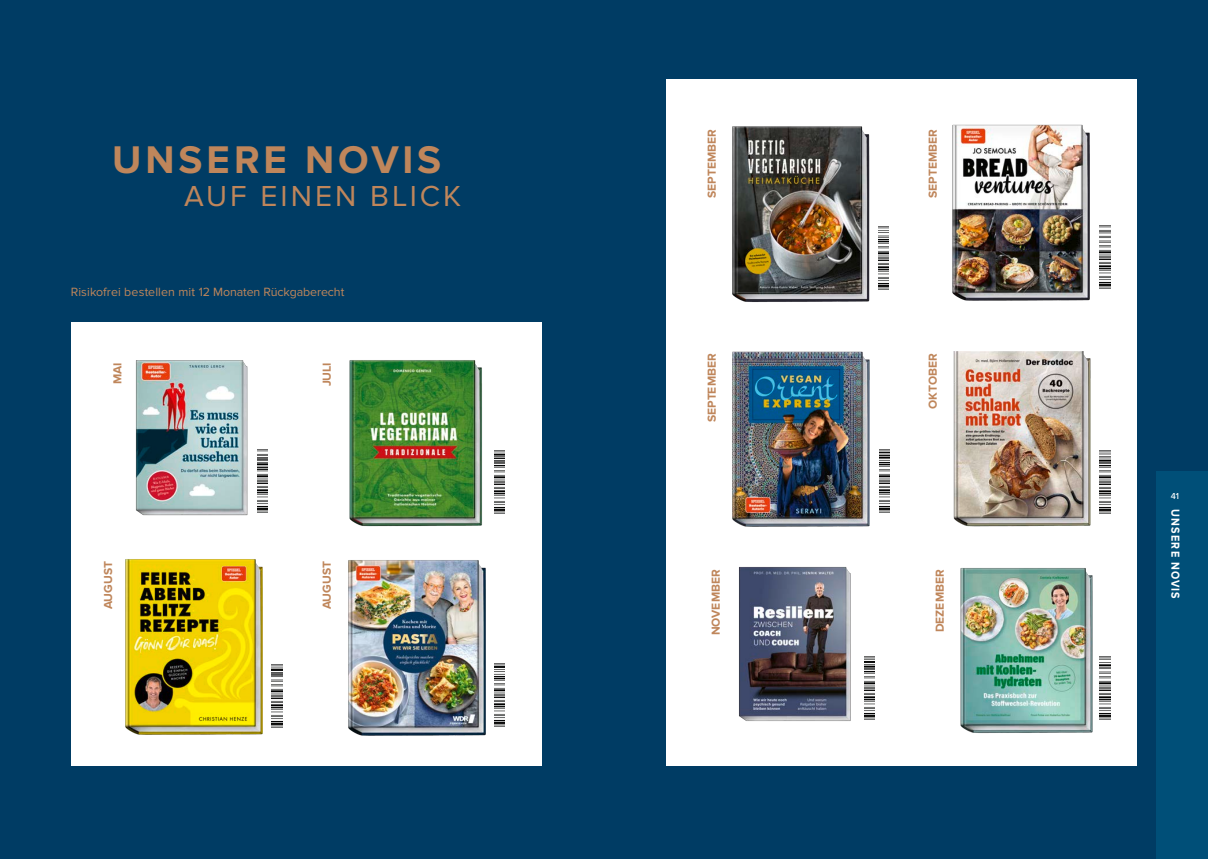
<style>
.page{position:relative;width:1208px;height:859px;background:#003c64}
.page>*{position:absolute;margin:0;border:0;box-sizing:border-box;transform-origin:0 0}
.Schmuckheadline_Bold{font:700 40px "Proxima Nova";letter-spacing:.095em;color:#bf865b}
.Schmuck-Healine_light{font:30px "Proxima Nova";letter-spacing:.1em;color:#bf865b}
.Bulletpoints_linksbündig{font:12.4px "Proxima Nova";letter-spacing:-.005em;color:#bf865b}
.Monat_auf_Übersichtsseite{font:700 12px "Proxima Nova";letter-spacing:.005em;color:#bf865b}
.Kolumnentitel{font:700 12px "Proxima Nova";letter-spacing:.105em;color:#fff;scale:.9 1}
.Seitenzahl_neu{font:500 9px "Proxima Nova";color:#fff}
</style>
<div class="page">
<div style="left:1157px;top:471px;width:51px;height:388px;background:#004f78"></div>
<div style="left:666px;top:79px;width:471px;height:686px;background:#fff"></div>
<div style="left:71px;top:322px;width:470px;height:443px;background:#fff"></div>
<img style="left:135px;top:360px;width:113px;height:156px">
<img style="left:348px;top:560px;width:138px;height:176px">
<img style="left:952px;top:124px;width:138px;height:177px">
<img style="left:732px;top:351px;width:138px;height:176px">
<img style="left:953px;top:351px;width:138px;height:176px">
<img style="left:732px;top:126px;width:138px;height:176px">
<img style="left:349px;top:360px;width:133px;height:166px">
<img style="left:125px;top:559px;width:158px;height:176px">
<img style="left:494px;top:663px;width:11px;height:64px">
<img style="left:271px;top:661px;width:11px;height:69px">
<img style="left:257px;top:449px;width:11px;height:64px">
<img style="left:494px;top:450px;width:11px;height:64px">
<img style="left:879px;top:449px;width:10px;height:64px">
<img style="left:1099px;top:450px;width:11px;height:64px">
<img style="left:878px;top:226px;width:11px;height:64px">
<img style="left:1099px;top:225px;width:11px;height:64px">
<img style="left:960px;top:568px;width:133px;height:165px">
<img style="left:1099px;top:656px;width:11px;height:64px">
<img style="left:739px;top:567px;width:112px;height:154px">
<img style="left:864px;top:656px;width:10px;height:64px">
<p class="Schmuckheadline_Bold" style="left:112px;top:137px;width:330px">UNSERE NOVIS</p>
<p class="Schmuck-Healine_light" style="left:184px;top:179px;width:278px">AUF EINEN BLICK</p>
<p class="Bulletpoints_linksbündig" style="left:71px;top:285px;width:275px">Risikofrei bestellen mit 12 Monaten Rückgaberecht</p>
<p class="Monat_auf_Übersichtsseite" style="left:110px;top:384px;width:23px;rotate:-90deg">MAI</p>
<p class="Monat_auf_Übersichtsseite" style="left:320px;top:386px;width:26px;rotate:-90deg">JULI</p>
<p class="Monat_auf_Übersichtsseite" style="left:101px;top:609px;width:50px;rotate:-90deg">AUGUST</p>
<p class="Monat_auf_Übersichtsseite" style="left:320px;top:609px;width:50px;rotate:-90deg">AUGUST</p>
<p class="Monat_auf_Übersichtsseite" style="left:705px;top:198px;width:71px;rotate:-90deg">SEPTEMBER</p>
<p class="Monat_auf_Übersichtsseite" style="left:705px;top:422px;width:71px;rotate:-90deg">SEPTEMBER</p>
<p class="Monat_auf_Übersichtsseite" style="left:926px;top:198px;width:71px;rotate:-90deg">SEPTEMBER</p>
<p class="Monat_auf_Übersichtsseite" style="left:926px;top:409px;width:57px;rotate:-90deg">OKTOBER</p>
<p class="Monat_auf_Übersichtsseite" style="left:709px;top:635px;width:68px;rotate:-90deg">NOVEMBER</p>
<p class="Monat_auf_Übersichtsseite" style="left:933px;top:632px;width:65px;rotate:-90deg">DEZEMBER</p>
<p class="Seitenzahl_neu" style="left:1170px;top:490px;width:10px">41</p>
<p class="Kolumnentitel" style="left:1182px;top:509px;width:100px;rotate:90deg">UNSERE NOVIS</p>
</div>
